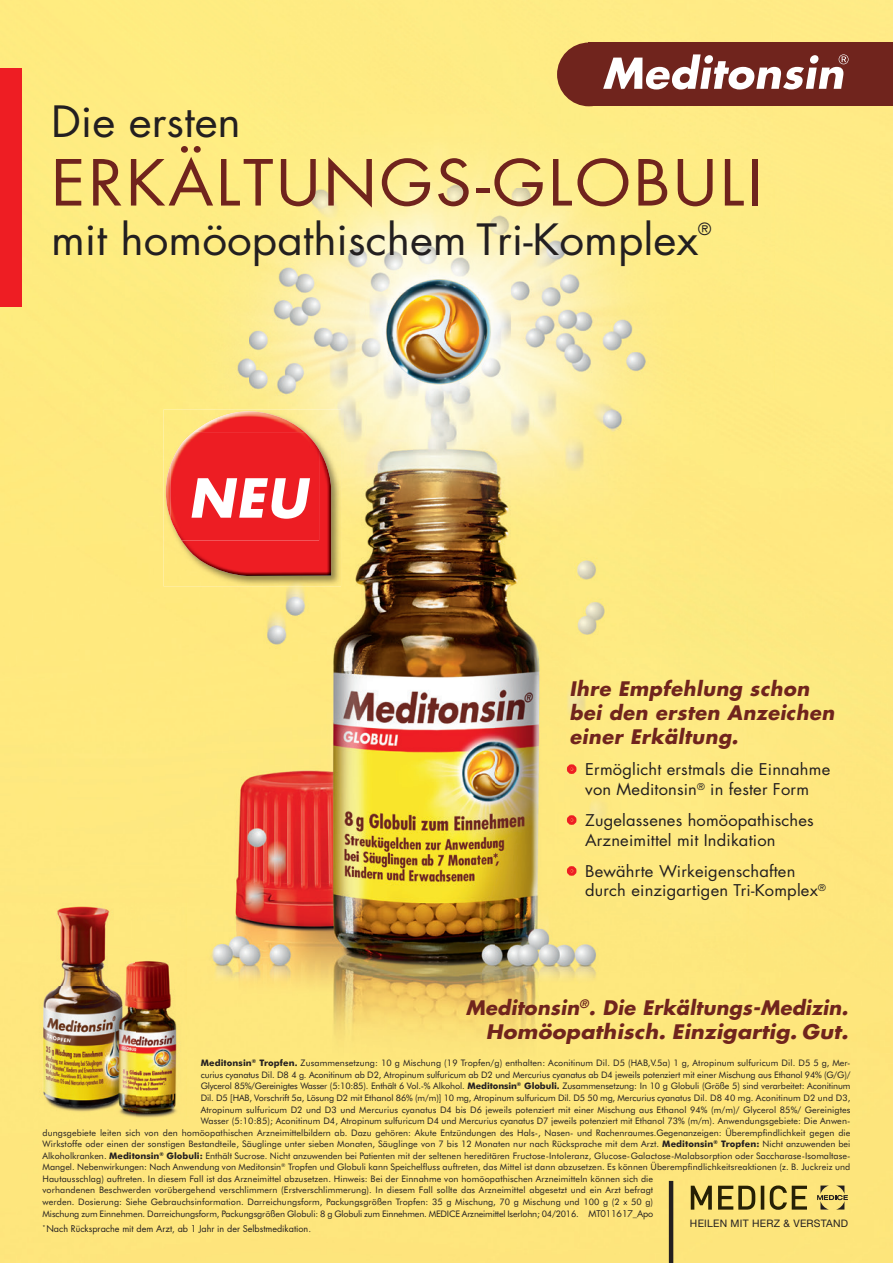
<style>
.page{position:relative;width:893px;height:1263px;background:#fff}
.page>*{position:absolute;margin:0;border:0;box-sizing:border-box;transform-origin:0 0}
.t1{font:61.8px "Futura LT";letter-spacing:.04em;color:#70241d;scale:1.05 1}
.t2{font:italic 700 52.35px "Futura LT";color:#fff}
.t3{font:42px "Futura LT";color:#231f20;scale:1.05 1}
.t4{font:italic 700 19.5px/24px "Futura LT";letter-spacing:.01em;color:#70241d;text-align:right}
.t5{font:16.5px "Futura LT";color:#231f20}
.t6{font:15.75px/19.8px "Futura LT";letter-spacing:.01em;color:#231f20;scale:1.05 1}
.t7{font:10.35px "Helvetica Neue LT Pro";letter-spacing:.025em;color:#231f20}
.t8{font:9px "Futura BT";letter-spacing:.01em;color:#231f20}
.t9{font:9px "Futura BT";letter-spacing:-.01em;color:#231f20}
.t10{font:9px "Futura LT";color:#231f20}
.s1{font-weight:700}
.s2{font-family:"Futura LT"}
</style>
<div class="page">
<img style="left:0;top:0;width:893px;height:1263px">
<img style="left:0;top:0;width:878px;height:390px">
<svg style="left:817px;top:1185px;width:31px;height:24px"></svg>
<img style="left:691px;top:1185px;width:116px;height:25px">
<hr style="left:669px;top:1181px;width:4px;height:82px;background:#231f20">
<img style="left:496px;top:607px;width:397px;height:365px">
<div style="left:567px;top:764px;width:9px;height:10px;border:7px solid #ee1d23;border-radius:50%"></div>
<div style="left:567px;top:815px;width:9px;height:10px;border:7px solid #ee1d23;border-radius:50%"></div>
<div style="left:567px;top:866px;width:9px;height:10px;border:7px solid #ee1d23;border-radius:50%"></div>
<div style="left:0;top:68px;width:21px;height:238px;background:#ee1d23"></div>
<div style="left:589px;top:43px;width:304px;height:63px;background:#70241d"></div>
<div style="left:557px;top:43px;width:64px;height:63px;background:#70241d;border-radius:50%"></div>
<svg style="left:603px;top:54px;width:245px;height:36px"></svg>
<img style="left:33px;top:897px;width:154px;height:224px">
<img style="left:164px;top:409px;width:177px;height:177px">
<img style="left:166px;top:411px;width:138px;height:108px">
<img style="left:182px;top:450px;width:149px;height:126px">
<div style="left:171px;top:432px;width:148px;height:108px;background:#ed1d23"></div>
<h3 class="t3" style="left:51px;top:95px;width:182px">Die ersten</h3>
<h1 class="t1" style="left:51px;top:143px;width:679px">ERKÄLTUNGS-GLOBULI</h1>
<h3 class="t3" style="left:51px;top:213px;width:618px">mit homöopathischem Tri-Komplex</h3>
<h3 class="t5" style="left:698px;top:219px;width:15px">®</h3>
<h2 class="t2" style="left:188px;top:463px;width:120px">NEU</h2>
<h3 class="t4" style="left:570px;top:676px;width:266px;text-align:left">Ihre Empfehlung schon bei den ersten Anzeichen einer Erkältung.</h3>
<h3 class="t6" style="left:570px;top:759px;width:250px;text-align:center"><sup>•</sup> Ermöglicht erstmals die Einnahme von Meditonsin<sup>®</sup> in fester Form</h3>
<h3 class="t6" style="left:585px;top:810px;width:219px;text-indent:-16px"><sup>•</sup> Zugelassenes homöopathisches<br>Arzneimittel mit Indikation</h3>
<h3 class="t6" style="left:585px;top:861px;width:231px;text-indent:-16px"><sup>•</sup> Bewährte Wirkeigenschaften durch einzigartigen Tri-Komplex<sup>®</sup></h3>
<h3 class="t4" style="left:466px;top:995px;width:384px">Meditonsin<sup>®</sup>. Die Erkältungs-Medizin.<br>Homöopathisch. Einzigartig. Gut.</h3>
<p class="t8" style="left:201px;top:1058px;width:651px"><span class="s1">Meditonsin</span><sup>®</sup> <span class="s1">Tropfen.</span> Zusammensetzung: 10 g Mischung (19 Tropfen/g) enthalten: Aconitinum Dil. D5 (HAB,V.5a) 1 g, Atropinum sulfuricum Dil. D5 5 g, Mer-</p>
<p class="t9" style="left:201px;top:1069px;width:651px">curius cyanatus Dil. D8 4 g. Aconitinum ab D2, Atropinum sulfuricum ab D2 und Mercurius cyanatus ab D4 jeweils potenziert mit einer Mischung aus Ethanol 94% (G/G)/</p>
<p class="t9" style="left:201px;top:1081px;width:651px">Glycerol 85%/Gereinigtes Wasser (5:10:85). Enthält 6 Vol.-% Alkohol. <span class="s1">Meditonsin</span><sup>®</sup> <span class="s1">Globuli.</span> Zusammensetzung: In 10 g Globuli (Größe 5) sind verarbeitet: Aconitinum</p>
<p class="t9" style="left:201px;top:1092px;width:651px">Dil. D5 [HAB, Vorschrift 5a, Lösung D2 mit Ethanol 86% (m/m)] 10 mg, Atropinum sulfuricum Dil. D5 50 mg, Mercurius cyanatus Dil. D8 40 mg. Aconitinum D2 und D3,</p>
<p class="t8" style="left:201px;top:1104px;width:651px">Atropinum sulfuricum D2 und D3 und Mercurius cyanatus D4 bis D6 jeweils potenziert mit einer Mischung aus Ethanol 94% (m/m)/ Glycerol 85%/ Gereinigtes</p>
<p class="t8" style="left:201px;top:1115px;width:651px">Wasser (5:10:85); Aconitinum D4, Atropinum sulfuricum D4 und Mercurius cyanatus D7 jeweils potenziert mit Ethanol 73% (m/m). Anwendungsgebiete: Die Anwen-</p>
<p class="t8" style="left:43px;top:1127px;width:809px">dungsgebiete leiten sich von den homöopathischen Arzneimittelbildern ab. Dazu gehören: Akute Entzündungen des Hals-, Nasen- und Rachenraumes.Gegenanzeigen: Überempfindlichkeit gegen die</p>
<p class="t8" style="left:43px;top:1138px;width:809px">Wirkstoffe oder einen der sonstigen Bestandteile, Säuglinge unter sieben Monaten, Säuglinge von 7 bis 12 Monaten nur nach Rücksprache mit dem Arzt. <span class="s1">Meditonsin</span><sup>®</sup> <span class="s1">Tropfen:</span> Nicht anzuwenden bei</p>
<p class="t8" style="left:43px;top:1150px;width:809px">Alkoholkranken. <span class="s1">Meditonsin</span><sup>®</sup> <span class="s1">Globuli:</span> Enthält Sucrose. Nicht anzuwenden bei Patienten mit der seltenen hereditären Fructose-Intoleranz, Glucose-Galactose-Malabsorption oder Saccharase-Isomaltase-</p>
<p class="t8" style="left:43px;top:1162px;width:809px">Mangel. Nebenwirkungen: Nach Anwendung von Meditonsin<sup>®</sup> Tropfen und Globuli kann Speichelfluss auftreten, das Mittel ist dann abzusetzen. Es können Überempfindlichkeitsreaktionen (z. B. Juckreiz und</p>
<p class="t8" style="left:43px;top:1173px;width:612px">Hautausschlag) auftreten. In diesem Fall ist das Arzneimittel abzusetzen. Hinweis: Bei der Einnahme von homöopathischen Arzneimitteln können sich die</p>
<p class="t8" style="left:43px;top:1185px;width:612px">vorhandenen Beschwerden vorübergehend verschlimmern (Erstverschlimmerung). In diesem Fall sollte das Arzneimittel abgesetzt und ein Arzt befragt</p>
<p class="t8" style="left:43px;top:1196px;width:612px">werden. Dosierung: Siehe Gebrauchsinformation. Darreichungsform, Packungsgrößen Tropfen: 35 g Mischung, 70 g Mischung und 100 g (2 x 50 g)</p>
<p class="t9" style="left:43px;top:1208px;width:612px">Mischung zum Einnehmen. Darreichungsform, Packungsgrößen Globuli: 8 g Globuli zum Einnehmen. MEDICE Arzneimittel Iserlohn; 04/2016. <span class="s2">MT011617_Apo</span></p>
<p class="t10" style="left:43px;top:1222px;width:270px"><sup>*</sup>Nach Rücksprache mit dem Arzt, ab 1 Jahr in der Selbstmedikation.</p>
<p class="t7" style="left:690px;top:1217px;width:160px">HEILEN MIT HERZ &amp; VERSTAND</p>
</div>
